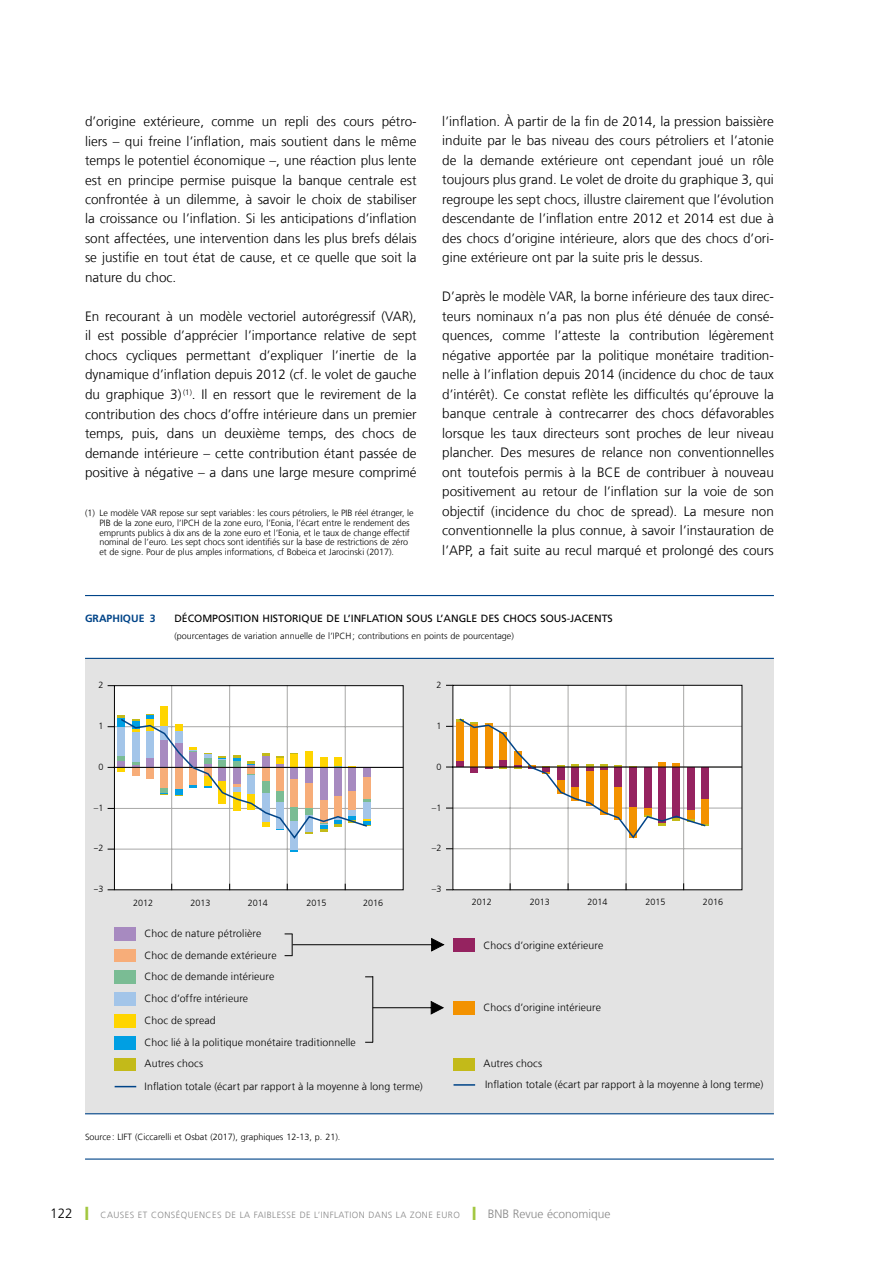
<style>
.page{position:relative;width:893px;height:1263px;background:#fff}
.page>*{position:absolute;margin:0;border:0;box-sizing:border-box;transform-origin:0 0}
.t1{font:300 13.5px/19.5px "Frutiger LT Com";color:#000;text-align:justify}
.t2{font:300 10.5px/21.8px "Frutiger LT Com";letter-spacing:.015em;color:#000}
.t3{font:10.5px "Frutiger LT Com";color:#000}
.t4{font:700 10.5px "Frutiger LT Com";color:#048}
.t5{font:300 9px/9.8px "Frutiger LT Com";letter-spacing:-.01em;color:#000}
.t6{font:300 9px "Frutiger LT Com";letter-spacing:.05em;color:#878787}
.t7{font:9px "Myriad Pro";color:#000}
.s1{font-family:"Frutiger LT Com";font-weight:300}
.s2{font-size:13.5px;color:#000}
.s3{color:#a2c740}
.s4{font-size:12px}
</style>
<div class="page">
<div style="left:85px;top:658px;width:689px;height:456px;background:#e3e3e3"></div>
<hr style="left:85px;top:595px;width:689px;height:1px;background:#048">
<hr style="left:85px;top:658px;width:689px;height:1px;background:#048">
<hr style="left:85px;top:1113px;width:689px;height:1px;background:#048">
<hr style="left:85px;top:1158px;width:689px;height:2px;background:#048">
<div style="left:453px;top:685px;width:289px;height:205px;background:#fff"></div>
<div style="left:114px;top:686px;width:289px;height:204px;background:#fff"></div>
<hr style="left:345px;top:685px;width:1px;height:205px;background:#a8a8a7">
<hr style="left:287px;top:685px;width:1px;height:205px;background:#a8a8a7">
<hr style="left:229px;top:685px;width:1px;height:205px;background:#a8a8a7">
<hr style="left:171px;top:685px;width:1px;height:205px;background:#a8a8a7">
<hr style="left:114px;top:726px;width:289px;height:1px;background:#a8a8a7">
<hr style="left:114px;top:808px;width:289px;height:1px;background:#a8a8a7">
<hr style="left:114px;top:849px;width:289px;height:1px;background:#a8a8a7">
<div style="left:161px;top:706px;width:7px;height:20px;background:#ffd500"></div>
<svg style="left:291px;top:850px;width:7px;height:2px"></svg>
<div style="left:291px;top:820px;width:7px;height:30px;background:#a3c5e9"></div>
<hr style="left:114px;top:767px;width:289px;height:1px;background:#000">
<svg style="left:108px;top:714px;width:262px;height:126px"></svg>
<hr style="left:683px;top:685px;width:1px;height:205px;background:#a8a8a7">
<hr style="left:626px;top:685px;width:1px;height:205px;background:#a8a8a7">
<hr style="left:568px;top:685px;width:1px;height:205px;background:#a8a8a7">
<hr style="left:510px;top:685px;width:1px;height:205px;background:#a8a8a7">
<hr style="left:452px;top:726px;width:290px;height:1px;background:#a8a8a7">
<hr style="left:452px;top:808px;width:290px;height:1px;background:#a8a8a7">
<hr style="left:452px;top:848px;width:290px;height:1px;background:#a8a8a7">
<hr style="left:452px;top:767px;width:290px;height:1px;background:#000">
<svg style="left:446px;top:717px;width:263px;height:123px"></svg>
<div style="left:114px;top:685px;width:290px;height:205px;border:1px solid #000"></div>
<div style="left:452px;top:685px;width:290px;height:205px;border:1px solid #000"></div>
<div style="left:115px;top:927px;width:21px;height:14px;background:#a78ac0"></div>
<div style="left:115px;top:949px;width:21px;height:13px;background:#f7ad79"></div>
<div style="left:115px;top:970px;width:21px;height:14px;background:#7abc94"></div>
<div style="left:115px;top:992px;width:21px;height:13px;background:#a3c5e9"></div>
<div style="left:115px;top:1014px;width:21px;height:13px;background:#ffd500"></div>
<div style="left:115px;top:1036px;width:21px;height:13px;background:#009fe3"></div>
<div style="left:115px;top:1057px;width:21px;height:13px;background:#c3ba19"></div>
<svg style="left:115px;top:1086px;width:21px;height:1px"></svg>
<div style="left:453px;top:1057px;width:22px;height:13px;background:#c3ba19"></div>
<div style="left:453px;top:939px;width:22px;height:13px;background:#952360"></div>
<div style="left:453px;top:1001px;width:22px;height:14px;background:#f39200"></div>
<hr style="left:453px;top:1084px;width:22px;height:2px;background:#048">
<hr style="left:372px;top:976px;width:1px;height:66px;background:#000">
<svg style="left:285px;top:933px;width:160px;height:23px"></svg>
<svg style="left:372px;top:1000px;width:72px;height:15px"></svg>
<p class="t1" style="left:85px;top:111px;width:333px">d’origine extérieure, comme un repli des cours pétro‑ liers – qui freine l’inflation, mais soutient dans le même temps le potentiel économique –, une réaction plus lente est en principe permise puisque la banque centrale est confrontée à un dilemme, à savoir le choix de stabiliser la croissance ou l’inflation. Si les anticipations d’inflation sont affectées, une intervention dans les plus brefs délais se justifie en tout état de cause, et ce quelle que soit la nature du choc.</p>
<p class="t1" style="left:85px;top:306px;width:333px">En recourant à un modèle vectoriel autorégressif (VAR), il est possible d’apprécier l’importance relative de sept chocs cycliques permettant d’expliquer l’inertie de la dynamique d’inflation depuis 2012 (cf. le volet de gauche du graphique 3) <sup>(1)</sup>. Il en ressort que le revirement de la contribution des chocs d’offre intérieure dans un premier temps, puis, dans un deuxième temps, des chocs de demande intérieure – cette contribution étant passée de positive à négative – a dans une large mesure comprimé</p>
<p class="t5" style="left:99px;top:508px;width:316px;text-indent:-14px">(1) Le modèle VAR repose sur sept variables: les cours pétroliers, le PIB réel étranger, le PIB de la zone euro, l’IPC H de la zone euro, l’Eonia, l’écart entre le rendement des emprunts publics à dix ans de la zone euro et l’Eonia, et le taux de change effectif nominal de l’euro. Les sept chocs sont identifiés sur la base de restrictions de zéro et de signe. Pour de plus amples informations, cf Bobeica et Jarocinski (2017).</p>
<p class="t1" style="left:442px;top:111px;width:333px">l’inflation. À partir de la fin de 2014, la pression baissière induite par le bas niveau des cours pétroliers et l’atonie de la demande extérieure ont cependant joué un rôle toujours plus grand. Le volet de droite du graphique 3, qui regroupe les sept chocs, illustre clairement que l’évolution descendante de l’inflation entre 2012 et 2014 est due à des chocs d’origine intérieure, alors que des chocs d’ori‑ gine extérieure ont par la suite pris le dessus.</p>
<p class="t1" style="left:442px;top:287px;width:333px">D’après le modèle VAR, la borne inférieure des taux direc‑ teurs nominaux n’a pas non plus été dénuée de consé‑ quences, comme l’atteste la contribution légèrement négative apportée par la politique monétaire tradition‑ nelle à l’inflation depuis 2014 (incidence du choc de taux d’intérêt). C e constat reflète les difficultés qu’éprouve la banque centrale à contrecarrer des chocs défavorables lorsque les taux directeurs sont proches de leur niveau plancher. Des mesures de relance non conventionnelles ont toutefois permis à la BCE de contribuer à nouveau positivement au retour de l’inflation sur la voie de son objectif (incidence du choc de spread). La mesure non conventionnelle la plus connue, à savoir l’instauration de l’APP, a fait suite au recul marqué et prolongé des cours</p>
<p class="t4" style="left:85px;top:612px;width:72px">GRAPHIQUE 3</p>
<p class="t3" style="left:174px;top:612px;width:440px">DÉCOMPOSITION HISTORIQUE DE L’INFLATION SOUS L’ANGLE DES CHOCS SOUS-JACENTS</p>
<p class="t5" style="left:174px;top:631px;width:341px">(pourcentages de variation annuelle de l’IPCH; contributions en points de pourcentage)</p>
<p class="t5" style="left:98px;top:680px;width:7px">2</p>
<p class="t5" style="left:436px;top:680px;width:7px">2</p>
<p class="t5" style="left:98px;top:721px;width:7px">1</p>
<p class="t5" style="left:436px;top:721px;width:7px">1</p>
<p class="t5" style="left:98px;top:761px;width:7px">0</p>
<p class="t5" style="left:436px;top:762px;width:7px">0</p>
<p class="t5" style="left:94px;top:802px;width:11px">–1</p>
<p class="t5" style="left:432px;top:802px;width:11px">–1</p>
<p class="t7" style="left:94px;top:843px;width:11px">–<span class="s1">2</span></p>
<p class="t5" style="left:432px;top:843px;width:11px">–2</p>
<p class="t7" style="left:94px;top:884px;width:11px">–<span class="s1">3</span></p>
<p class="t5" style="left:432px;top:884px;width:11px">–3</p>
<p class="t5" style="left:133px;top:898px;width:22px">2012</p>
<p class="t5" style="left:190px;top:898px;width:22px">2013</p>
<p class="t5" style="left:248px;top:898px;width:22px">2014</p>
<p class="t5" style="left:306px;top:898px;width:22px">2015</p>
<p class="t5" style="left:363px;top:898px;width:22px">2016</p>
<p class="t5" style="left:472px;top:897px;width:22px">2012</p>
<p class="t5" style="left:530px;top:897px;width:22px">2013</p>
<p class="t5" style="left:587px;top:897px;width:22px">2014</p>
<p class="t5" style="left:645px;top:897px;width:22px">2015</p>
<p class="t5" style="left:703px;top:897px;width:22px">2016</p>
<p class="t2" style="left:145px;top:922px;width:280px">Choc de nature pétrolière<br>Choc de demande extérieure<br>Choc de demande intérieure<br>Choc d’offre intérieure<br>Choc de spread<br>Choc lié à la politique monétaire traditionnelle<br>Autres chocs<br>Inflation totale (écart par rapport à la moyenne à long terme)</p>
<p class="t2" style="left:484px;top:934px;width:121px">Chocs d’origine extérieure</p>
<p class="t2" style="left:484px;top:997px;width:119px">Chocs d’origine intérieure</p>
<p class="t2" style="left:484px;top:1053px;width:281px;line-height:20.9px">Autres chocs<br>Inflation totale (écart par rapport à la moyenne à long terme)</p>
<p class="t5" style="left:85px;top:1131px;width:257px">Source : LIFT (C iccarelli et Osbat (2017), graphiques 12-13, p. 21).</p>
<p class="t6" style="left:50px;top:1209px;width:562px"><span class="s2">122</span> <span class="s3">❙</span> Causes et conséquences de la faiblesse de l’inflation dans la zone euro <span class="s3">❙</span> <span class="s4">BNB Revue économique</span></p>
</div>
